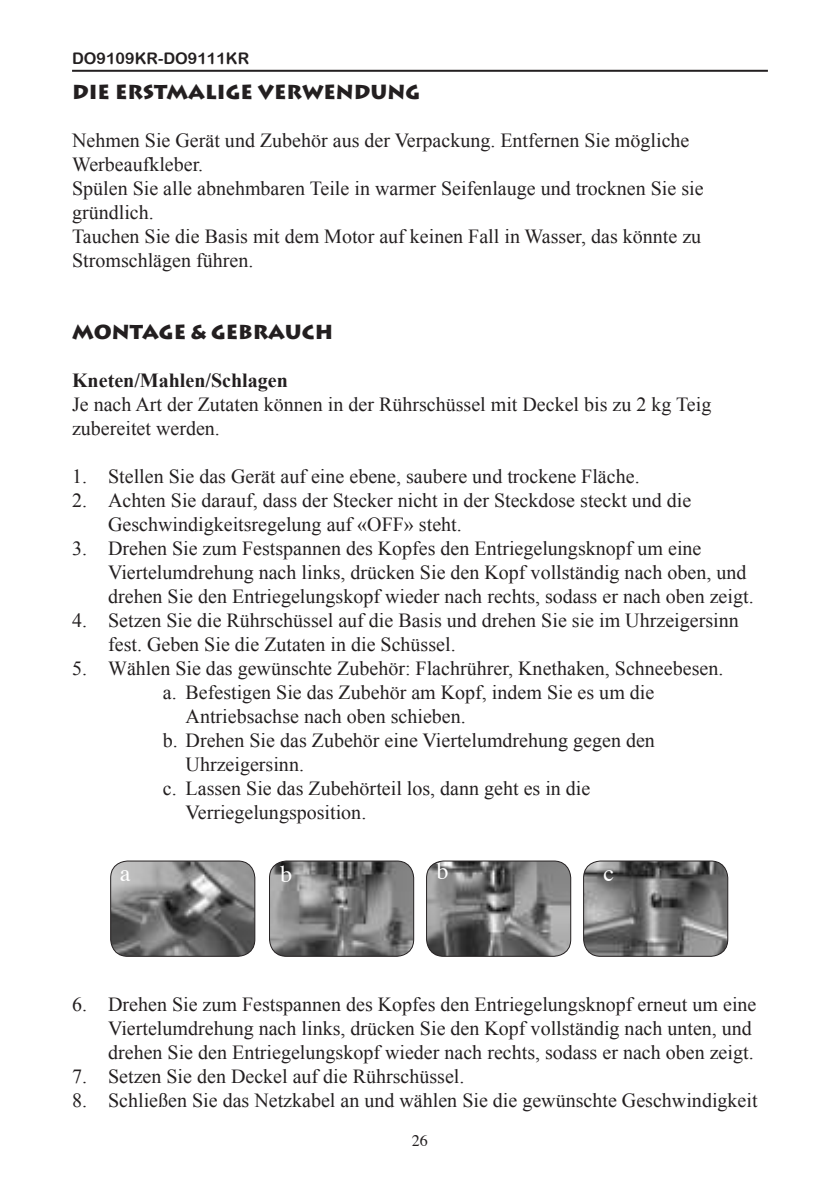
<style>
.page{position:relative;width:840px;height:1191px;background:#fff}
.page>*{position:absolute;margin:0;border:0;box-sizing:border-box;transform-origin:0 0}
.t1{font:24px "Times";color:#fff}
.t2{font:20px/24px "Times New Roman";color:#231f20}
.t3{font:900 20px "Lithos Pro";color:#231f20}
.t4{font:700 20px "Times New Roman";color:#231f20}
.t5{font:16px "Arial Rounded MT Bold";color:#231f20}
.t6{font:16px "Times";color:#231f20}
</style>
<div class="page">
<hr style="left:72px;top:70px;width:695px;height:2px;background:#231f20">
<img style="left:111px;top:861px;width:144px;height:95px">
<div style="left:110px;top:860px;width:145px;height:96px;border:1px solid #231f20;border-radius:17px"></div>
<img style="left:269px;top:862px;width:144px;height:94px">
<div style="left:269px;top:860px;width:145px;height:96px;border:1px solid #231f20;border-radius:17px"></div>
<img style="left:426px;top:861px;width:144px;height:95px">
<div style="left:426px;top:860px;width:144px;height:96px;border:1px solid #231f20;border-radius:17px"></div>
<img style="left:583px;top:861px;width:144px;height:95px">
<div style="left:583px;top:860px;width:144px;height:96px;border:1px solid #231f20;border-radius:17px"></div>
<p class="t5" style="left:72px;top:49px;width:179px">DO9109KR-DO9111KR</p>
<p class="t3" style="left:72px;top:80px;width:349px">DIE ERSTMALIGE VERWENDUNG</p>
<p class="t2" style="left:72px;top:130px;width:632px">Nehmen Sie Gerät und Zubehör aus der Verpackung. Entfernen Sie mögliche Werbeaufkleber.<br>Spülen Sie alle abnehmbaren Teile in warmer Seifenlauge und trocknen Sie sie gründlich.<br>Tauchen Sie die Basis mit dem Motor auf keinen Fall in Wasser, das könnte zu Stromschlägen führen.</p>
<p class="t3" style="left:72px;top:320px;width:263px">MONTAGE &amp; GEBRAUCH</p>
<p class="t4" style="left:72px;top:366px;width:217px">Kneten/Mahlen/Schlagen</p>
<p class="t2" style="left:72px;top:394px;width:640px">Je nach Art der Zutaten können in der Rührschüssel mit Deckel bis zu 2 kg Teig zubereitet werden.</p>
<p class="t2" style="left:72px;top:466px;width:568px">1. Stellen Sie das Gerät auf eine ebene, saubere und trockene Fläche.</p>
<p class="t2" style="left:108px;top:490px;width:584px;text-indent:-36px">2. Achten Sie darauf, dass der Stecker nicht in der Steckdose steckt und die<br>Geschwindigkeitsregelung auf «OFF» steht.</p>
<p class="t2" style="left:108px;top:538px;width:646px;text-indent:-36px">3. Drehen Sie zum Festspannen des Kopfes den Entriegelungsknopf um eine<br>Viertelumdrehung nach links, drücken Sie den Kopf vollständig nach oben, und drehen Sie den Entriegelungskopf wieder nach rechts, sodass er nach oben zeigt.</p>
<p class="t2" style="left:108px;top:610px;width:631px;text-indent:-36px">4. Setzen Sie die Rührschüssel auf die Basis und drehen Sie sie im Uhrzeigersinn fest. Geben Sie die Zutaten in die Schüssel.</p>
<p class="t2" style="left:72px;top:658px;width:652px">5. Wählen Sie das gewünschte Zubehör: Flachrührer, Knethaken, Schneebesen.</p>
<p class="t2" style="left:163px;top:682px;width:492px">a. Befestigen Sie das Zubehör am Kopf, indem Sie es um die</p>
<p class="t2" style="left:185px;top:706px;width:281px">Antriebsachse nach oben schieben.</p>
<p class="t2" style="left:163px;top:730px;width:493px">b. Drehen Sie das Zubehör eine Viertelumdrehung gegen den</p>
<p class="t2" style="left:185px;top:754px;width:120px">Uhrzeigersinn.</p>
<p class="t2" style="left:163px;top:778px;width:429px">c. Lassen Sie das Zubehörteil los, dann geht es in die</p>
<p class="t2" style="left:185px;top:802px;width:182px">Verriegelungsposition.</p>
<p class="t1" style="left:120px;top:864px;width:12px">a</p>
<p class="t1" style="left:280px;top:866px;width:13px">b</p>
<p class="t1" style="left:436px;top:862px;width:13px">b</p>
<p class="t1" style="left:603px;top:864px;width:12px">c</p>
<p class="t2" style="left:108px;top:994px;width:649px;text-indent:-36px">6. Drehen Sie zum Festspannen des Kopfes den Entriegelungsknopf erneut um eine<br>Viertelumdrehung nach links, drücken Sie den Kopf vollständig nach unten, und drehen Sie den Entriegelungskopf wieder nach rechts, sodass er nach oben zeigt.</p>
<p class="t2" style="left:72px;top:1066px;width:394px">7. Setzen Sie den Deckel auf die Rührschüssel.</p>
<p class="t2" style="left:72px;top:1090px;width:686px">8. Schließen Sie das Netzkabel an und wählen Sie die gewünschte Geschwindigkeit</p>
<p class="t6" style="left:411px;top:1135px;width:17px">26</p>
</div>
